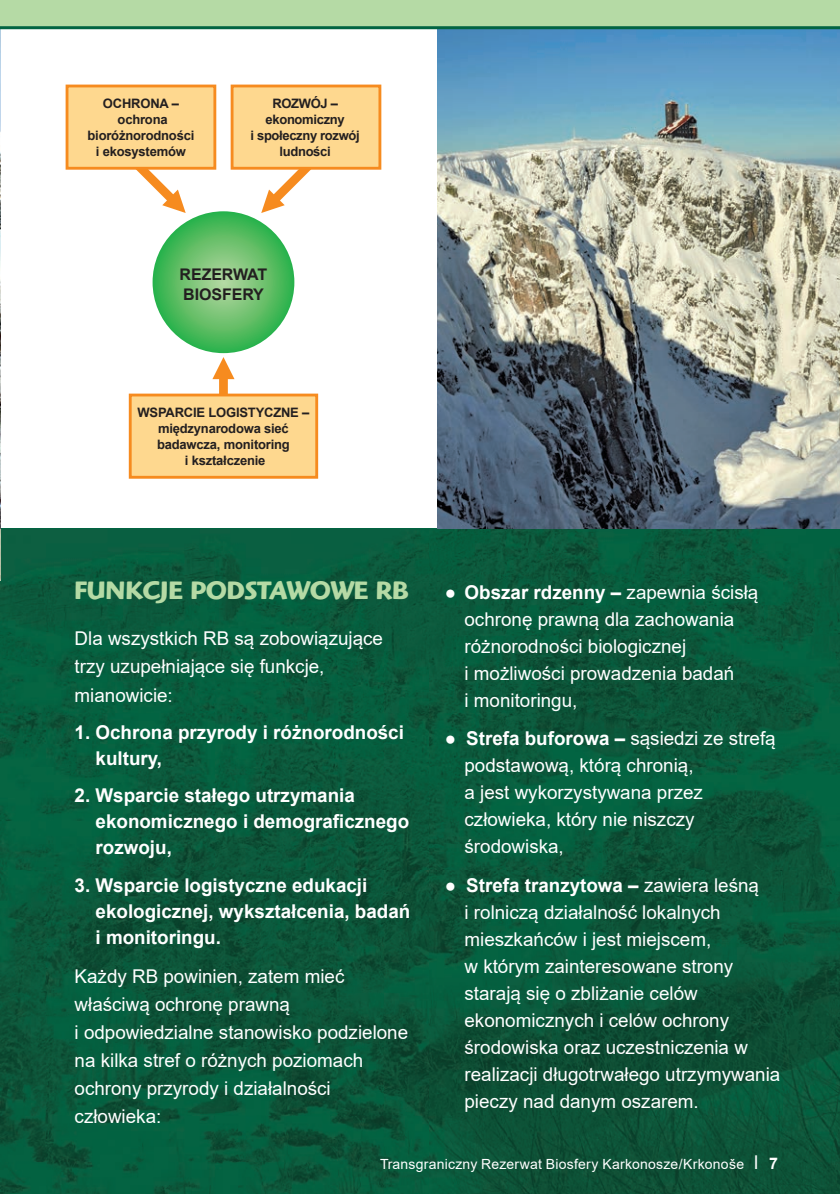
<style>
.page{position:relative;width:840px;height:1194px;background:#fff}
.page>*{position:absolute;margin:0;border:0;box-sizing:border-box;transform-origin:0 0}
.t1{font:700 26px "Highlander Std";letter-spacing:-.005em;color:#b5daa5}
.t2{font:19px/27px "Arial";color:#fff}
.t3{font:700 19px/26px "Arial";color:#fff}
.t4{font:700 16px/20px "Arial";letter-spacing:-.005em;color:#231f20}
.t5{font:14px "Arial";letter-spacing:.015em;color:#fff}
.t6{font:700 13px/16px "Arial";letter-spacing:-.015em;color:#231f20;text-align:center}
.s1{font-weight:700}
.s2{font-size:19px}
.s3{font-weight:700;font-size:16px}
</style>
<div class="page">
<img style="left:0;top:29px;width:1px;height:551px">
<hr style="left:0;top:580px;width:1px;height:613px;background:#b5daa5">
<img style="left:437px;top:29px;width:403px;height:499px">
<img style="left:1px;top:529px;width:839px;height:664px">
<div style="left:0;top:0;width:840px;height:28px;background:#b5daa5"></div>
<hr style="left:0;top:26px;width:840px;height:3px;background:#026442">
<svg style="left:153px;top:211px;width:141px;height:142px"></svg>
<svg style="left:136px;top:170px;width:50px;height:43px"></svg>
<svg style="left:261px;top:170px;width:50px;height:43px"></svg>
<div style="left:67px;top:86px;width:148px;height:82px;background:#fed88f"></div>
<div style="left:66px;top:85px;width:150px;height:85px;border:3px solid #f68b1f"></div>
<div style="left:232px;top:86px;width:148px;height:82px;background:#fed88f"></div>
<div style="left:231px;top:85px;width:150px;height:85px;border:3px solid #f68b1f"></div>
<svg style="left:212px;top:357px;width:22px;height:36px"></svg>
<div style="left:130px;top:395px;width:187px;height:82px;background:#fed88f"></div>
<div style="left:129px;top:393px;width:189px;height:85px;border:3px solid #f68b1f"></div>
<p class="t6" style="left:88px;top:95px;width:108px">OCHRONA – ochrona bioróżnorodności i ekosystemów</p>
<p class="t6" style="left:250px;top:95px;width:111px">ROZWÓJ – ekonomiczny<br>i społeczny rozwój ludności</p>
<p class="t4" style="left:180px;top:264px;width:89px">REZERWAT<br>BIOSFERY</p>
<p class="t6" style="left:138px;top:404px;width:173px">WSPARCIE LOGISTYCZNE – międzynarodowa sieć badawcza, monitoring<br>i kształczenie</p>
<h1 class="t1" style="left:75px;top:581px;width:335px">FUNKCJE PODSTAWOWE RB</h1>
<p class="t2" style="left:75px;top:623px;width:310px;line-height:28.4px">Dla wszystkich RB są zobowiązujące trzy uzupełniające się funkcje, mianowicie:</p>
<p class="t3" style="left:96px;top:719px;width:310px;text-indent:-21px">1. Ochrona przyrody i różnorodności kultury,</p>
<p class="t3" style="left:96px;top:782px;width:315px;text-indent:-21px">2. Wsparcie stałego utrzymania ekonomicznego i demograficznego rozwoju,</p>
<p class="t3" style="left:96px;top:872px;width:316px;text-indent:-21px">3. Wsparcie logistyczne edukacji ekologicznej, wykształcenia, badań i monitoringu.</p>
<p class="t2" style="left:75px;top:962px;width:335px;line-height:28px">Każdy RB powinien, zatem mieć właściwą ochronę prawną<br>i odpowiedzialne stanowisko podzielone na kilka stref o różnych poziomach ochrony przyrody i działalności człowieka:</p>
<p class="t2" style="left:464px;top:578px;width:295px;text-indent:-20px">● <span class="s1">Obszar rdzenny –</span> zapewnia ścisłą ochronę prawną dla zachowania różnorodności biologicznej<br>i możliwości prowadzenia badań<br>i monitoringu,</p>
<p class="t2" style="left:464px;top:725px;width:313px;text-indent:-20px">● <span class="s1">Strefa buforowa –</span> sąsiedzi ze strefą podstawową, którą chronią,<br>a jest wykorzystywana przez człowieka, który nie niszczy środowiska,</p>
<p class="t2" style="left:464px;top:871px;width:317px;text-indent:-20px">● <span class="s1">Strefa tranzytowa –</span> zawiera leśną<br>i rolniczą działalność lokalnych mieszkańców i jest miejscem,<br>w którym zainteresowane strony starają się o zbliżanie celów ekonomicznych i celów ochrony środowiska oraz uczestniczenia w realizacji długotrwałego utrzymywania pieczy nad danym oszarem.</p>
<p class="t5" style="left:380px;top:1156px;width:399px">Transgraniczny Rezerwat Biosfery Karkonosze/Krkonoše <span class="s2">l</span> <span class="s3">7</span></p>
</div>
